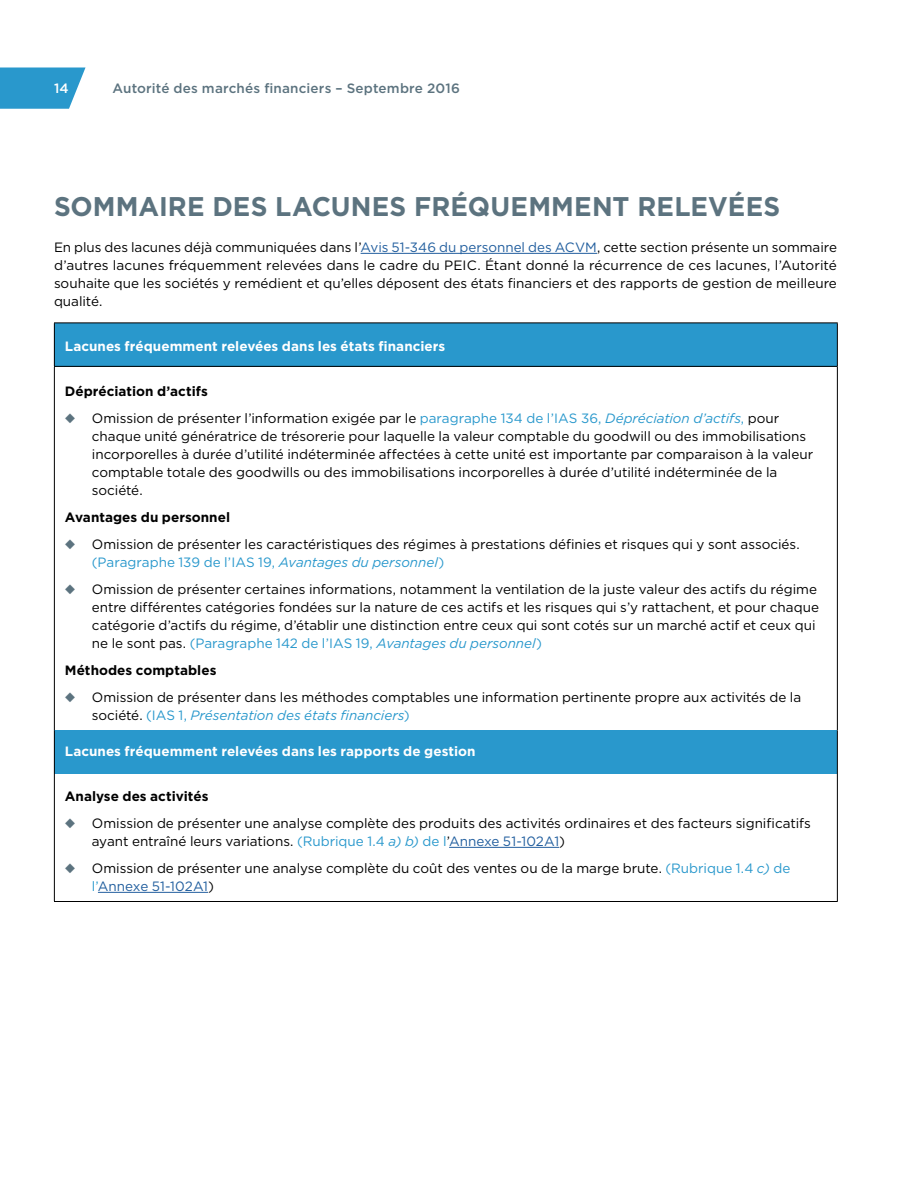
<style>
.page{position:relative;width:918px;height:1188px;background:#fff}
.page>*{position:absolute;margin:0;border:0;box-sizing:border-box;transform-origin:0 0}
.t1{font:700 27px "Gotham";letter-spacing:.005em;color:#5c737f}
.t2{font:13.5px/18px "Gotham";color:#000}
.t3{font:700 13.5px "Gotham";color:#fff}
.t4{font:700 13.5px "Gotham";color:#000}
.t5{font:500 13.5px "Gotham";letter-spacing:.015em;color:#5c737f}
.t6{font:500 13.5px "Gotham";color:#fff}
.s1{color:#215e9e}
.s2{color:#5c737f}
.s3{color:#2998cc}
.s4{font-style:italic;color:#2998cc}
</style>
<div class="page">
<svg style="left:0;top:68px;width:86px;height:41px"></svg>
<hr style="left:361px;top:253px;width:236px;height:1px;background:#215e9e">
<div style="left:54px;top:323px;width:783px;height:43px;background:#2998cc"></div>
<div style="left:54px;top:730px;width:783px;height:44px;background:#2998cc"></div>
<hr style="left:54px;top:366px;width:784px;height:1px;background:#000">
<hr style="left:54px;top:322px;width:784px;height:1px;background:#000">
<hr style="left:54px;top:323px;width:1px;height:43px;background:#000">
<hr style="left:837px;top:323px;width:1px;height:43px;background:#000">
<hr style="left:54px;top:367px;width:1px;height:363px;background:#000">
<hr style="left:837px;top:367px;width:1px;height:363px;background:#000">
<hr style="left:54px;top:730px;width:1px;height:44px;background:#000">
<hr style="left:837px;top:730px;width:1px;height:44px;background:#000">
<hr style="left:54px;top:774px;width:1px;height:127px;background:#000">
<hr style="left:837px;top:774px;width:1px;height:127px;background:#000">
<hr style="left:54px;top:901px;width:784px;height:1px;background:#000">
<hr style="left:449px;top:847px;width:110px;height:1px;background:#215e9e">
<hr style="left:98px;top:892px;width:110px;height:1px;background:#215e9e">
<p class="t6" style="left:54px;top:79px;width:16px">14</p>
<p class="t5" style="left:112px;top:79px;width:349px">Autorité des marchés financiers – Septembre 2016</p>
<h2 class="t1" style="left:54px;top:190px;width:728px">SOMMAIRE DES LACUNES FRÉQUEMMENT RELEVÉES</h2>
<p class="t2" style="left:54px;top:238px;width:785px;text-align:justify">En plus des lacunes déjà communiquées dans l’<span class="s1">Avis 51-346 du personnel des ACVM</span>, cette section présente un sommaire d’autres lacunes fréquemment relevées dans le cadre du PEIC. Étant donné la récurrence de ces lacunes, l’Autorité souhaite que les sociétés y remédient et qu’elles déposent des états financiers et des rapports de gestion de meilleure qualité.</p>
<p class="t3" style="left:65px;top:338px;width:382px">Lacunes fréquemment relevées dans les états financiers</p>
<p class="t4" style="left:65px;top:383px;width:144px">Dépréciation d’actifs</p>
<p class="t2" style="left:92px;top:409px;width:723px;text-indent:-27px"><span class="s2">◆</span> Omission de présenter l’information exigée par le <span class="s3">paragraphe 134 de l’IAS 36,</span> <span class="s4">Dépréciation d’actifs</span><span class="s3">,</span> pour chaque unité génératrice de trésorerie pour laquelle la valeur comptable du goodwill ou des immobilisations incorporelles à durée d’utilité indéterminée affectées à cette unité est importante par comparaison à la valeur comptable totale des goodwills ou des immobilisations incorporelles à durée d’utilité indéterminée de la société.</p>
<p class="t4" style="left:65px;top:509px;width:167px">Avantages du personnel</p>
<p class="t2" style="left:92px;top:535px;width:709px;text-indent:-27px"><span class="s2">◆</span> Omission de présenter les caractéristiques des régimes à prestations définies et risques qui y sont associés. <span class="s3">(Paragraphe 139 de l’IAS 19,</span> <span class="s4">Avantages du personnel</span><span class="s3">)</span></p>
<p class="t2" style="left:92px;top:580px;width:729px;text-indent:-27px"><span class="s2">◆</span> Omission de présenter certaines informations, notamment la ventilation de la juste valeur des actifs du régime entre différentes catégories fondées sur la nature de ces actifs et les risques qui s’y rattachent, et pour chaque catégorie d’actifs du régime, d’établir une distinction entre ceux qui sont cotés sur un marché actif et ceux qui ne le sont pas. <span class="s3">(Paragraphe 142 de l’IAS 19,</span> <span class="s4">Avantages du personnel</span><span class="s3">)</span></p>
<p class="t4" style="left:65px;top:662px;width:153px">Méthodes comptables</p>
<p class="t2" style="left:92px;top:688px;width:711px;text-indent:-27px"><span class="s2">◆</span> Omission de présenter dans les méthodes comptables une information pertinente propre aux activités de la société. <span class="s3">(IAS 1,</span> <span class="s4">Présentation des états financiers</span><span class="s3">)</span></p>
<p class="t3" style="left:65px;top:743px;width:412px">Lacunes fréquemment relevées dans les rapports de gestion</p>
<p class="t4" style="left:65px;top:788px;width:145px">Analyse des activités</p>
<p class="t2" style="left:92px;top:814px;width:721px;text-indent:-27px"><span class="s2">◆</span> Omission de présenter une analyse complète des produits des activités ordinaires et des facteurs significatifs ayant entraîné leurs variations. <span class="s3">(Rubrique 1.4</span> <span class="s4">a) b)</span> <span class="s3">de l</span>’<span class="s1">Annexe 51-102A1</span>)</p>
<p class="t2" style="left:92px;top:859px;width:700px;text-indent:-27px"><span class="s2">◆</span> Omission de présenter une analyse complète du coût des ventes ou de la marge brute. <span class="s3">(Rubrique 1.4</span> <span class="s4">c)</span> <span class="s3">de l’</span><span class="s1">Annexe 51-102A1</span>)</p>
</div>
